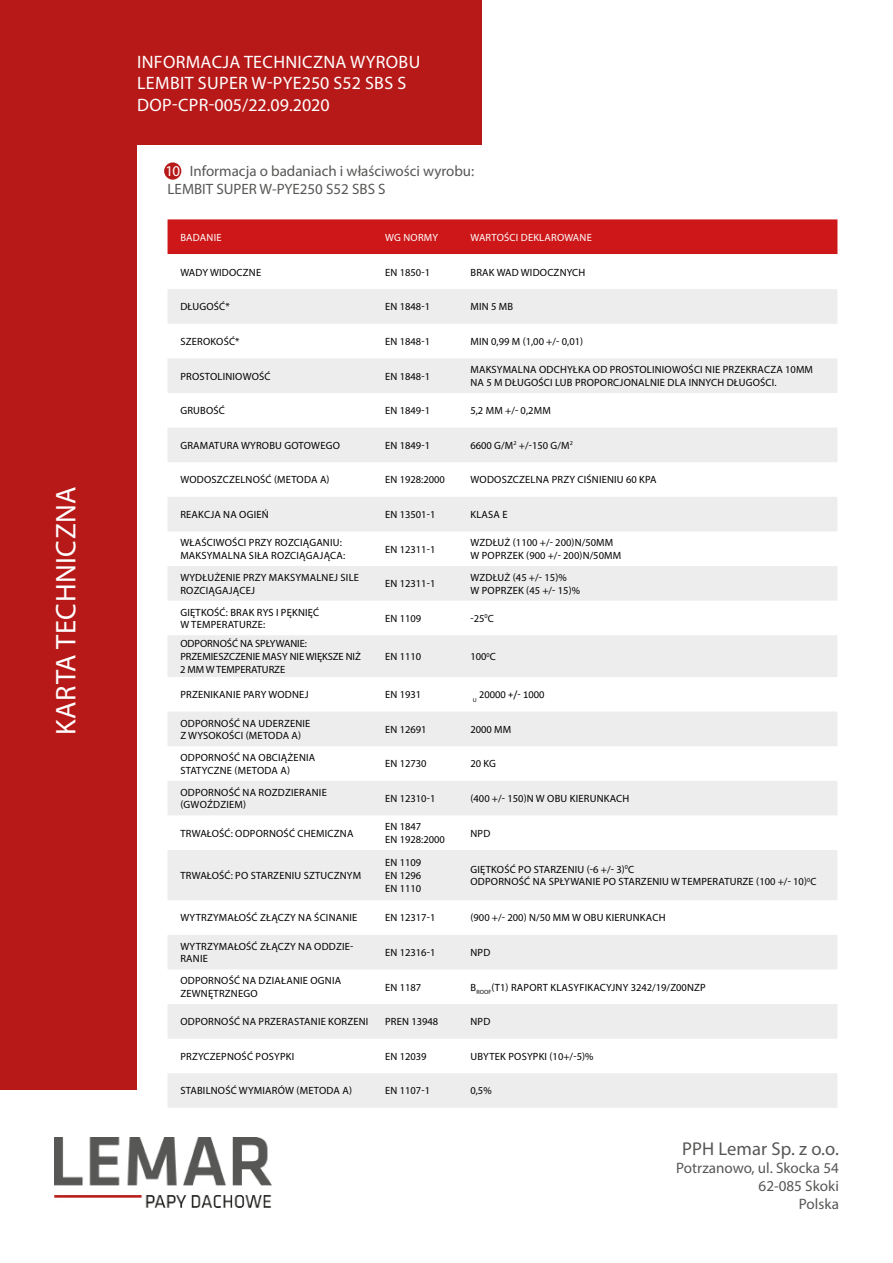
<style>
.page{position:relative;width:893px;height:1263px;background:#fff}
.page>*{position:absolute;margin:0;border:0;box-sizing:border-box;transform-origin:0 0}
.t1{font:28.5px "Myriad Pro";letter-spacing:.02em;color:#fff}
.t2{font:18.6px "Myriad Pro";letter-spacing:.005em;color:#575756}
.t3{font:18px/21.6px "Myriad Pro";letter-spacing:.02em;color:#fff}
.t4{font:15.15px/18.1px "Myriad Pro";color:#575756;text-align:right}
.t5{font:15px/18px "Myriad Pro";color:#575756}
.t6{font:15px "Myriad Pro";color:#fff}
.t7{font:10.5px/12.6px "Myriad Pro";letter-spacing:.02em;color:#000}
.t8{font:10.5px/12.6px "Myriad Pro";letter-spacing:-.005em;color:#000}
.t9{font:10.5px/12.6px "Myriad Pro";color:#000}
.t10{font:10.5px "Myriad Pro";letter-spacing:.02em;color:#fff}
.t11{font:10.5px "Calibri";color:#000}
</style>
<div class="page">
<div style="left:0;top:0;width:482px;height:145px;background:#b71918"></div>
<img style="left:54px;top:1138px;width:218px;height:69px">
<div style="left:0;top:0;width:137px;height:1089px;background:#b71918"></div>
<div style="left:164px;top:162px;width:17px;height:18px;background:#b71918;border-radius:50%"></div>
<div style="left:168px;top:219px;width:669px;height:35px;background:#cd1719"></div>
<div style="left:168px;top:289px;width:669px;height:35px;background:#ededed"></div>
<div style="left:168px;top:358px;width:669px;height:35px;background:#ededed"></div>
<svg style="left:168px;top:428px;width:669px;height:103px;fill:#ededed"></svg>
<svg style="left:168px;top:566px;width:669px;height:334px;fill:#ededed"></svg>
<div style="left:168px;top:935px;width:669px;height:34px;background:#ededed"></div>
<div style="left:168px;top:1004px;width:669px;height:34px;background:#ededed"></div>
<div style="left:168px;top:1073px;width:669px;height:35px;background:#ededed"></div>
<h1 class="t1" style="left:48px;top:735px;width:250px;rotate:-90deg">KARTA TECHNICZNA</h1>
<h3 class="t3" style="left:137px;top:50px;width:285px">INFORMACJA TECHNICZNA WYROBU<br>LEMBIT SUPER W-PYE250 S52 SBS S<br>DOP-CPR-005/22.09.2020</h3>
<h3 class="t5" style="left:168px;top:162px;width:308px;text-indent:22px">Informacja o badaniach i właściwości wyrobu:<br>LEMBIT SUPER W-PYE250 S52 SBS S</h3>
<h3 class="t6" style="left:165px;top:161px;width:16px">10</h3>
<p class="t10" style="left:180px;top:231px;width:43px">BADANIE</p>
<p class="t10" style="left:385px;top:231px;width:55px">WG NORMY</p>
<p class="t10" style="left:470px;top:231px;width:123px">WARTOŚCI DEKLAROWANE</p>
<p class="t7" style="left:180px;top:266px;width:82px">WADY WIDOCZNE</p>
<p class="t7" style="left:385px;top:266px;width:46px">EN 1850-1</p>
<p class="t7" style="left:470px;top:266px;width:116px">BRAK WAD WIDOCZNYCH</p>
<p class="t7" style="left:180px;top:300px;width:51px">DŁUGOŚĆ*</p>
<p class="t7" style="left:385px;top:300px;width:46px">EN 1848-1</p>
<p class="t7" style="left:470px;top:300px;width:44px">MIN 5 MB</p>
<p class="t7" style="left:180px;top:335px;width:61px">SZEROKOŚĆ*</p>
<p class="t7" style="left:385px;top:335px;width:46px">EN 1848-1</p>
<p class="t7" style="left:470px;top:335px;width:114px">MIN 0,99 M (1,00 +/- 0,01)</p>
<p class="t7" style="left:180px;top:370px;width:92px">PROSTOLINIOWOŚĆ</p>
<p class="t7" style="left:385px;top:370px;width:46px">EN 1848-1</p>
<p class="t7" style="left:470px;top:363px;width:344px">MAKSYMALNA ODCHYŁKA OD PROSTOLINIOWOŚCI NIE PRZEKRACZA 10MM<br>NA 5 M DŁUGOŚCI LUB PROPORCJONALNIE DLA INNYCH DŁUGOŚCI.</p>
<p class="t7" style="left:180px;top:404px;width:46px">GRUBOŚĆ</p>
<p class="t7" style="left:385px;top:404px;width:46px">EN 1849-1</p>
<p class="t7" style="left:470px;top:404px;width:82px">5,2 MM +/- 0,2MM</p>
<p class="t7" style="left:180px;top:439px;width:161px">GRAMATURA WYROBU GOTOWEGO</p>
<p class="t7" style="left:385px;top:439px;width:46px">EN 1849-1</p>
<p class="t7" style="left:470px;top:439px;width:104px">6600 G/M<sup>2</sup> +/-150 G/M<sup>2</sup></p>
<p class="t7" style="left:180px;top:473px;width:151px">WODOSZCZELNOŚĆ (METODA A)</p>
<p class="t9" style="left:385px;top:473px;width:61px">EN 1928:2000</p>
<p class="t7" style="left:470px;top:473px;width:187px">WODOSZCZELNA PRZY CIŚNIENIU 60 KPA</p>
<p class="t7" style="left:180px;top:508px;width:90px">REAKCJA NA OGIEŃ</p>
<p class="t7" style="left:385px;top:508px;width:52px">EN 13501-1</p>
<p class="t7" style="left:470px;top:508px;width:39px">KLASA E</p>
<p class="t7" style="left:180px;top:536px;width:166px">WŁAŚCIWOŚCI PRZY ROZCIĄGANIU:<br>MAKSYMALNA SIŁA ROZCIĄGAJĄCA:</p>
<p class="t7" style="left:385px;top:543px;width:52px">EN 12311-1</p>
<p class="t7" style="left:470px;top:536px;width:152px">WZDŁUŻ (1100 +/- 200)N/50MM<br>W POPRZEK (900 +/- 200)N/50MM</p>
<p class="t7" style="left:180px;top:571px;width:180px">WYDŁUŻENIE PRZY MAKSYMALNEJ SILE<br>ROZCIĄGAJĄCEJ</p>
<p class="t7" style="left:385px;top:577px;width:52px">EN 12311-1</p>
<p class="t7" style="left:470px;top:571px;width:111px">WZDŁUŻ (45 +/- 15)%<br>W POPRZEK (45 +/- 15)%</p>
<p class="t7" style="left:180px;top:605px;width:140px">GIĘTKOŚĆ: BRAK RYS I PĘKNIĘĆ<br>W TEMPERATURZE:</p>
<p class="t7" style="left:385px;top:612px;width:38px">EN 1109</p>
<p class="t7" style="left:470px;top:612px;width:25px">-25<sup>0</sup>C</p>
<p class="t8" style="left:180px;top:637px;width:182px">ODPORNOŚĆ NA SPŁYWANIE:<br>PRZEMIESZCZENIE MASY NIE WIĘKSZE NIŻ<br>2 MM W TEMPERATURZE</p>
<p class="t7" style="left:385px;top:650px;width:38px">EN 1110</p>
<p class="t7" style="left:470px;top:650px;width:27px">100<sup>0</sup>C</p>
<p class="t7" style="left:180px;top:688px;width:130px">PRZENIKANIE PARY WODNEJ</p>
<p class="t7" style="left:385px;top:688px;width:38px">EN 1931</p>
<p class="t11" style="left:473px;top:687px;width:73px"><sub>U</sub> 20000 +/- 1000</p>
<p class="t7" style="left:180px;top:716px;width:132px">ODPORNOŚĆ NA UDERZENIE<br>Z WYSOKOŚCI (METODA A)</p>
<p class="t7" style="left:385px;top:723px;width:43px">EN 12691</p>
<p class="t7" style="left:470px;top:723px;width:42px">2000 MM</p>
<p class="t7" style="left:180px;top:751px;width:136px">ODPORNOŚĆ NA OBCIĄŻENIA<br>STATYCZNE (METODA A)</p>
<p class="t7" style="left:385px;top:757px;width:43px">EN 12730</p>
<p class="t7" style="left:470px;top:757px;width:27px">20 KG</p>
<p class="t7" style="left:180px;top:786px;width:148px">ODPORNOŚĆ NA ROZDZIERANIE (GWOŹDZIEM)</p>
<p class="t7" style="left:385px;top:792px;width:52px">EN 12310-1</p>
<p class="t7" style="left:470px;top:792px;width:160px">(400 +/- 150)N W OBU KIERUNKACH</p>
<p class="t7" style="left:180px;top:827px;width:175px">TRWAŁOŚĆ: ODPORNOŚĆ CHEMICZNA</p>
<p class="t9" style="left:385px;top:820px;width:61px">EN 1847<br>EN 1928:2000</p>
<p class="t7" style="left:470px;top:827px;width:21px">NPD</p>
<p class="t7" style="left:180px;top:869px;width:182px">TRWAŁOŚĆ: PO STARZENIU SZTUCZNYM</p>
<p class="t7" style="left:385px;top:856px;width:38px;text-align:justify">EN 1109<br>EN 1296<br>EN 1110</p>
<p class="t7" style="left:470px;top:863px;width:348px">GIĘTKOŚĆ PO STARZENIU (-6 +/- 3)<sup>0</sup>C<br>ODPORNOŚĆ NA SPŁYWANIE PO STARZENIU W TEMPERATURZE (100 +/- 10)<sup>0</sup>C</p>
<p class="t7" style="left:180px;top:911px;width:179px">WYTRZYMAŁOŚĆ ZŁĄCZY NA ŚCINANIE</p>
<p class="t7" style="left:385px;top:911px;width:52px">EN 12317-1</p>
<p class="t7" style="left:470px;top:911px;width:197px">(900 +/- 200) N/50 MM W OBU KIERUNKACH</p>
<p class="t7" style="left:180px;top:940px;width:175px">WYTRZYMAŁOŚĆ ZŁĄCZY NA ODDZIE-<br>RANIE</p>
<p class="t7" style="left:385px;top:946px;width:52px">EN 12316-1</p>
<p class="t7" style="left:470px;top:946px;width:21px">NPD</p>
<p class="t7" style="left:180px;top:974px;width:162px">ODPORNOŚĆ NA DZIAŁANIE OGNIA<br>ZEWNĘTRZNEGO</p>
<p class="t7" style="left:385px;top:981px;width:38px">EN 1187</p>
<p class="t7" style="left:470px;top:981px;width:237px">B<sub>ROOF</sub>(T1) RAPORT KLASYFIKACYJNY 3242/19/Z00NZP</p>
<p class="t7" style="left:180px;top:1015px;width:189px">ODPORNOŚĆ NA PRZERASTANIE KORZENI</p>
<p class="t9" style="left:385px;top:1015px;width:55px">PREN 13948</p>
<p class="t7" style="left:470px;top:1015px;width:21px">NPD</p>
<p class="t7" style="left:180px;top:1050px;width:115px">PRZYCZEPNOŚĆ POSYPKI</p>
<p class="t7" style="left:385px;top:1050px;width:43px">EN 12039</p>
<p class="t7" style="left:470px;top:1050px;width:125px">UBYTEK POSYPKI (10+/-5)%</p>
<p class="t7" style="left:180px;top:1084px;width:173px">STABILNOŚĆ WYMIARÓW (METODA A)</p>
<p class="t7" style="left:385px;top:1084px;width:46px">EN 1107-1</p>
<p class="t7" style="left:470px;top:1084px;width:23px">0,5%</p>
<h2 class="t2" style="left:682px;top:1137px;width:158px">PPH Lemar Sp. z o.o.</h2>
<h3 class="t4" style="left:676px;top:1158px;width:164px">Potrzanowo, ul. Skocka 54<br>62-085 Skoki<br>Polska</h3>
</div>
